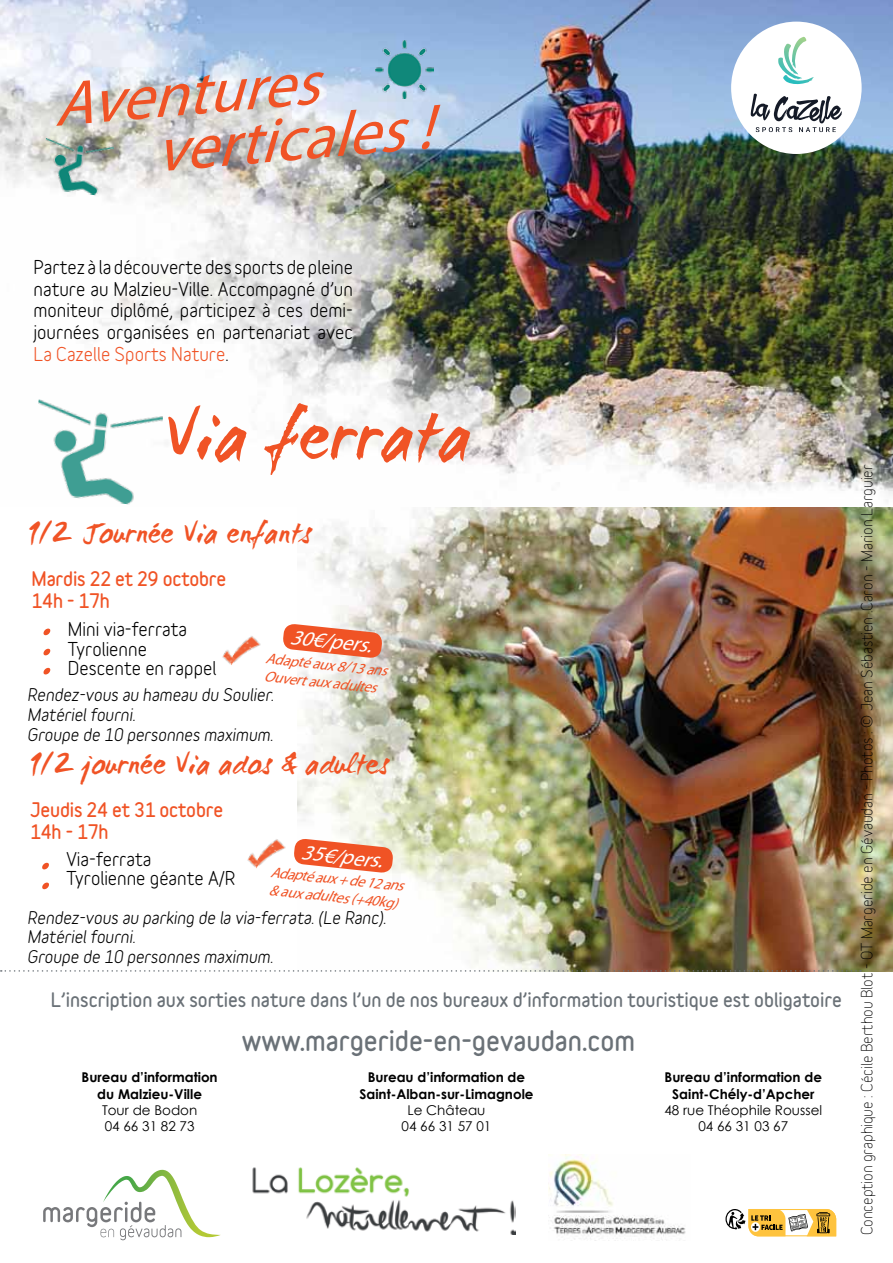
<style>
.page{position:relative;width:893px;height:1263px;background:#fff}
.page>*{position:absolute;margin:0;border:0;box-sizing:border-box;transform-origin:0 0}
.t1{font:72px "WC Mano Negra Bta";color:#f05325}
.t2{font:italic 63px/54.3px "Myriad Pro";color:#f05325}
.t3{font:italic 52.5px "Myriad Pro";color:#f05325}
.t4{font:30px "WC Mano Negra Bta";color:#f05325}
.t5{font:900 25.5px "Variable";color:#6a7177}
.t6{font:italic 21px "Myriad Pro";color:#fff}
.t7{font:700 18px/21.6px "Variable";color:#000}
.t8{font:900 18px "Variable";color:#6a7177}
.t9{font:900 18px/21.6px "Variable";letter-spacing:-.01em;color:#f05325}
.t10{font:italic 700 16.5px/19.8px "Variable";color:#000}
.t11{font:15px "Variable";color:#000}
.t12{font:italic 15px/18px "Myriad Pro";color:#f05325}
.t13{font:700 13.5px/16.5px "Century Gothic";color:#000;text-align:center}
.t14{font:13.5px/16.2px "Century Gothic";color:#000;text-align:center}
.s1{color:#f05325}
</style>
<div class="page">
<img style="left:297px;top:507px;width:596px;height:465px">
<svg style="left:43px;top:1170px;width:178px;height:70px"></svg>
<svg style="left:1px;top:970px;width:860px;height:2px"></svg>
<img style="left:0;top:0;width:893px;height:502px">
<img style="left:40px;top:138px;width:74px;height:59px">
<img style="left:375px;top:40px;width:59px;height:58px">
<svg style="left:283px;top:623px;width:100px;height:36px"></svg>
<img style="left:222px;top:636px;width:39px;height:29px">
<svg style="left:294px;top:838px;width:100px;height:35px"></svg>
<img style="left:247px;top:839px;width:39px;height:30px">
<div style="left:731px;top:22px;width:131px;height:132px;background:#fff;border-radius:50%"></div>
<svg style="left:778px;top:37px;width:36px;height:47px"></svg>
<svg style="left:750px;top:94px;width:92px;height:38px"></svg>
<img style="left:27px;top:400px;width:136px;height:105px">
<img style="left:252px;top:1167px;width:264px;height:67px">
<img style="left:548px;top:1154px;width:138px;height:86px">
<svg style="left:725px;top:1209px;width:112px;height:28px"></svg>
<h2 class="t2" style="left:147px;top:69px;width:278px;text-indent:-97px;rotate:-5deg">Aventures verticales !</h2>
<p class="t7" style="left:34px;top:258px;width:321px;text-align:justify">Partez à la découverte des sports de pleine nature au Malzieu-Ville. Accompagné d’un moniteur diplômé, participez à ces demi&shy;journées organisées en partenariat avec <span class="s1">La Cazelle Sports Nature</span>.</p>
<h1 class="t1" style="left:164px;top:388px;width:310px">Via ferrata</h1>
<h3 class="t4" style="left:28px;top:513px;width:285px">1/2 Journée Via enfants</h3>
<p class="t9" style="left:32px;top:570px;width:196px">Mardis 22 et 29 octobre<br>14h - 17h</p>
<p class="t7" style="left:68px;top:621px;width:150px;line-height:19.5px">Mini via-ferrata<br>Tyrolienne<br>Descente en rappel</p>
<h3 class="t3" style="left:40px;top:605px;width:37px">...</h3>
<p class="t6" style="left:292px;top:624px;width:83px;rotate:6deg">30€/pers.</p>
<p class="t12" style="left:267px;top:649px;width:123px;rotate:6deg">Adapté aux 8/13 ans<br>Ouvert aux adultes</p>
<p class="t10" style="left:27px;top:686px;width:248px">Rendez-vous au hameau du Soulier.<br>Matériel fourni.<br>Groupe de 10 personnes maximum.</p>
<h3 class="t4" style="left:30px;top:744px;width:360px">1/2 journée Via ados &amp; adultes</h3>
<p class="t9" style="left:30px;top:801px;width:194px">Jeudis 24 et 31 octobre<br>14h - 17h</p>
<p class="t6" style="left:303px;top:839px;width:83px;rotate:6deg">35€/pers.</p>
<p class="t12" style="left:272px;top:863px;width:135px;rotate:6deg">Adapté aux + de 12 ans &amp; aux adultes (+40kg)</p>
<p class="t7" style="left:67px;top:851px;width:171px;line-height:19.5px">Via-ferrata<br>Tyrolienne géante A/R</p>
<h3 class="t3" style="left:39px;top:829px;width:37px">..</h3>
<p class="t10" style="left:27px;top:909px;width:360px">Rendez-vous au parking de la via-ferrata. (Le Ranc).<br>Matériel fourni.<br>Groupe de 10 personnes maximum.</p>
<p class="t8" style="left:51px;top:992px;width:793px">L’inscription aux sorties nature dans l’un de nos bureaux d’information touristique est obligatoire</p>
<p class="t13" style="left:82px;top:1068px;width:138px">Bureau d’information du Malzieu-Ville</p>
<p class="t14" style="left:102px;top:1102px;width:97px;text-align:left">Tour de Bodon<br>04 66 31 82 73</p>
<h3 class="t5" style="left:242px;top:1030px;width:395px">www.margeride-en-gevaudan.com</h3>
<p class="t13" style="left:359px;top:1068px;width:176px">Bureau d’information de<br>Saint-Alban-sur-Limagnole</p>
<p class="t14" style="left:402px;top:1102px;width:91px">Le Château<br>04 66 31 57 01</p>
<p class="t13" style="left:665px;top:1068px;width:159px">Bureau d’information de<br>Saint-Chély-d’Apcher</p>
<p class="t14" style="left:664px;top:1102px;width:159px">48 rue Théophile Roussel<br>04 66 31 03 67</p>
<p class="t11" style="left:861px;top:1235px;width:772px;rotate:-90deg">Conception graphique : Cécile Berthou Blot - OT Margeride en Gévaudan - Photos : © Jean Sébastien .Caron - Marion Larguier</p>
</div>
